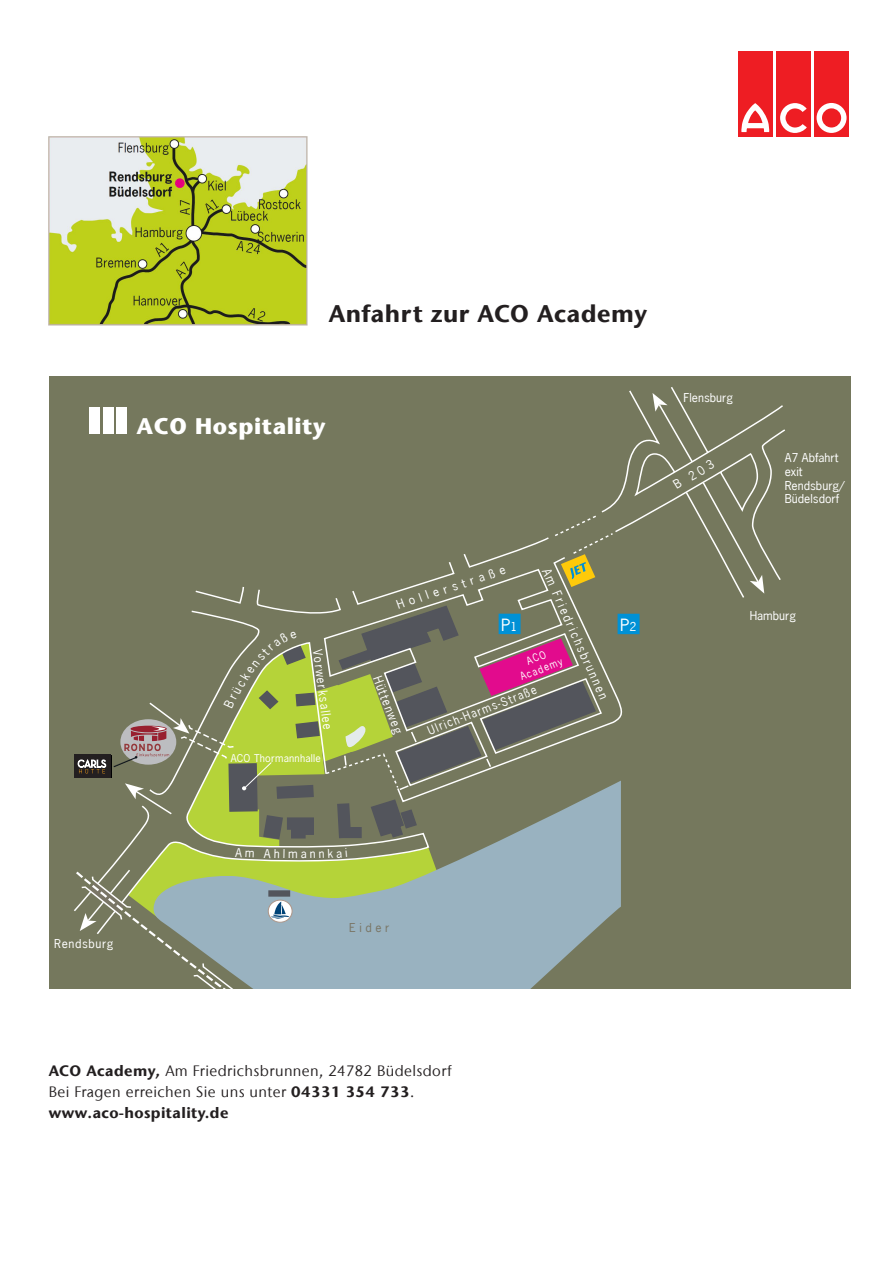
<style>
.page{position:relative;width:893px;height:1263px;background:#fff}
.page>*{position:absolute;margin:0;border:0;box-sizing:border-box;transform-origin:0 0}
.Bildunterschrift{font:700 24px "Stone Sans IIITC Com";letter-spacing:.025em;color:#231f20}
.t1{font:700 22.5px "Stone Sans";letter-spacing:.025em;color:#fff}
.t2{font:15.9px "News Gothic";color:#fff;scale:1.05 1}
.t3{font:15px "Stone Sans IIITC Com";letter-spacing:.025em;color:#231f20}
.t4{font:700 15px "Stone Sans IIITC Com";letter-spacing:.025em;color:#231f20}
.t5{font:12.15px "News Gothic";color:#fff;scale:.95 1}
.t6{font:12px "News Gothic";color:#fff}
.t7{font:12px "News Gothic";color:#fff;scale:.96 1}
.t8{font:11.7px "News Gothic";color:#fff}
.t9{font:11.55px/13.8px "News Gothic";color:#fff;scale:1.05 1}
.t10{font:11.55px "News Gothic";color:#fff;scale:.96 1}
.t11{font:11.55px "News Gothic";color:#fff;scale:1.04 1}
.t12{font:11.55px "News Gothic";letter-spacing:.05em;color:#fff;scale:1.05 1}
.t13{font:11.55px "News Gothic";letter-spacing:.3em;color:#7a7666;scale:1.05 1}
.t14{font:10.2px/12.1px "News Gothic";color:#fff;text-align:center;scale:.96 1}
.t15{font:10.05px "News Gothic";letter-spacing:.015em;color:#fff;scale:1.05 1}
.s1{font-size:11.55px}
.s2{font-weight:700}
</style>
<div class="page">
<div style="left:49px;top:376px;width:801px;height:613px;background:#75785d"></div>
<svg style="left:96px;top:387px;width:689px;height:482px"></svg>
<svg style="left:96px;top:610px;width:163px;height:259px"></svg>
<svg style="left:74px;top:869px;width:547px;height:120px"></svg>
<svg style="left:268px;top:900px;width:24px;height:22px"></svg>
<div style="left:268px;top:900px;width:25px;height:23px;border:1px solid #ad9689;border-radius:50%"></div>
<svg style="left:271px;top:902px;width:18px;height:17px"></svg>
<div style="left:618px;top:614px;width:21px;height:19px;background:#0091d6"></div>
<div style="left:618px;top:614px;width:21px;height:20px;border:1px solid #0091d6"></div>
<div style="left:90px;top:407px;width:10px;height:26px;background:#fff"></div>
<div style="left:103px;top:407px;width:10px;height:26px;background:#fff"></div>
<div style="left:116px;top:407px;width:11px;height:26px;background:#fff"></div>
<img style="left:49px;top:136px;width:258px;height:189px">
<div style="left:74px;top:754px;width:37px;height:24px;background:#231f20"></div>
<svg style="left:78px;top:760px;width:28px;height:13px"></svg>
<div style="left:738px;top:51px;width:35px;height:85px;background:#ee1d23"></div>
<div style="left:776px;top:51px;width:35px;height:85px;background:#ee1d23"></div>
<div style="left:814px;top:51px;width:35px;height:85px;background:#ee1d23"></div>
<svg style="left:741px;top:103px;width:28px;height:29px"></svg>
<svg style="left:780px;top:103px;width:27px;height:30px"></svg>
<svg style="left:817px;top:103px;width:29px;height:30px"></svg>
<svg style="left:235px;top:848px;width:62px;height:10px"></svg>
<svg style="left:311px;top:848px;width:36px;height:10px"></svg>
<svg style="left:113px;top:513px;width:502px;height:327px"></svg>
<p class="Bildunterschrift" style="left:329px;top:298px;width:320px">Anfahrt zur ACO Academy</p>
<p class="t1" style="left:137px;top:412px;width:191px">ACO Hospitality</p>
<p class="t5" style="left:325px;top:648px;width:87px;rotate:82deg">Vorwerksallee</p>
<p class="t15" style="left:231px;top:752px;width:88px">ACO Thormannhalle</p>
<p class="t6" style="left:553px;top:565px;width:144px;rotate:66deg">Am Friedrichsbrunnen</p>
<p class="t11" style="left:395px;top:598px;width:111px;rotate:-18deg">Hollerstraße</p>
<p class="t2" style="left:501px;top:615px;width:17px">P<span class="s1">1</span></p>
<p class="t2" style="left:620px;top:615px;width:17px">P<span class="s1">2</span></p>
<p class="t14" style="left:514px;top:660px;width:48px;rotate:-21deg">ACO<br>Academy</p>
<p class="t7" style="left:384px;top:674px;width:65px;rotate:69deg">Hüttenweg</p>
<p class="t10" style="left:426px;top:723px;width:122px;rotate:-21deg">Ulrich-Harms-Straße</p>
<p class="t9" style="left:684px;top:391px;width:49px">Flensburg</p>
<p class="t8" style="left:671px;top:479px;width:46px;rotate:-30deg">B 203</p>
<p class="t9" style="left:785px;top:451px;width:58px">A7 Abfahrt exit<br>Rendsburg/<br>Büdelsdorf</p>
<p class="t9" style="left:750px;top:608px;width:46px">Hamburg</p>
<p class="t12" style="left:54px;top:936px;width:58px">Rendsburg</p>
<p class="t9" style="left:301px;top:847px;width:7px">a</p>
<p class="t13" style="left:349px;top:920px;width:40px">Eider</p>
<p class="t3" style="left:49px;top:1061px;width:404px"><span class="s2">ACO Academy,</span> Am Friedrichsbrunnen, 24782 Büdelsdorf</p>
<p class="t3" style="left:49px;top:1082px;width:367px">Bei Fragen erreichen Sie uns unter <span class="s2">04331 354 733</span>.</p>
<p class="t4" style="left:49px;top:1103px;width:181px">www.aco-hospitality.de</p>
</div>
